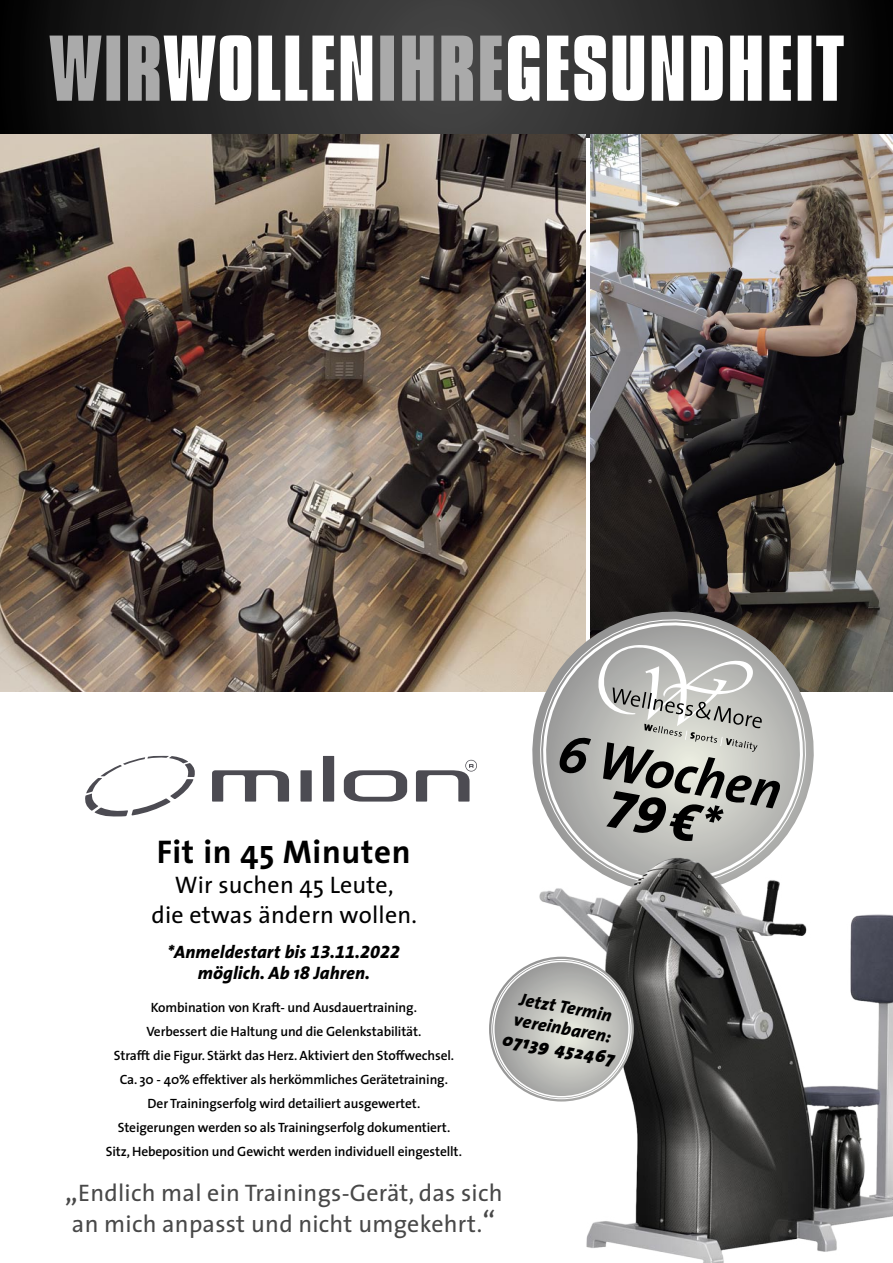
<style>
.page{position:relative;width:893px;height:1263px;background:#fff}
.page>*{position:absolute;margin:0;border:0;box-sizing:border-box;transform-origin:0 0}
.t1{font:700 85.5px "Compacta LT";letter-spacing:.015em;color:#fff}
.t2{font:italic 700 54px "The Sans";color:#000}
.t3{font:italic 54px "The Sans Extra Bold Expert";color:#000}
.t4{font:700 33px "The Sans";letter-spacing:.02em;color:#000}
.t5{font:24px "The Sans";letter-spacing:.01em;color:#484848}
.t6{font:24px "The Sans";letter-spacing:.01em;color:#000}
.t7{font:italic 800 18px "The Sans";letter-spacing:.005em;color:#000}
.t8{font:italic 900 18px "The Sans";color:#000}
.t9{font:600 13.5px "The Sans";letter-spacing:-.01em;color:#000}
.s1{color:#aaa}
.s2{font-family:"The Sans Extra Bold Expert";font-weight:400}
.s3{font-family:"The Sans Bold Expert";font-weight:400}
.s4{font-family:"The Sans";font-weight:800}
.s5{font-family:"The Sans";font-weight:700}
.s6{font-size:30px}
</style>
<div class="page">
<svg style="left:0;top:0;width:893px;height:137px;background:#282828"></svg>
<img style="left:590px;top:135px;width:303px;height:556px">
<img style="left:0;top:135px;width:586px;height:556px">
<svg style="left:521px;top:600px;width:304px;height:160px;background:#9b9790"></svg>
<svg style="left:593px;top:637px;width:169px;height:115px;background:#bbbbb8"></svg>
<svg style="left:85px;top:755px;width:392px;height:62px"></svg>
<img style="left:524px;top:760px;width:369px;height:503px">
<svg style="left:489px;top:957px;width:145px;height:144px;background:#bebeba"></svg>
<p class="t1" style="left:49px;top:13px;width:796px"><span class="s1">WIR</span>WOLLEN<span class="s1">IHRE</span>GESUNDHEIT</p>
<p class="t4" style="left:157px;top:830px;width:255px">Fit in 45 Minuten</p>
<p class="t6" style="left:175px;top:869px;width:220px">Wir suchen 45 Leute,</p>
<p class="t6" style="left:151px;top:899px;width:267px">die etwas ändern wollen.</p>
<p class="t7" style="left:167px;top:941px;width:234px">*Anmeldestart bis <span class="s2">13.11.2022</span></p>
<p class="t7" style="left:198px;top:962px;width:174px">möglich. Ab 18 Jahren.</p>
<p class="t2" style="left:565px;top:718px;width:227px;rotate:10deg"><span class="s3">6</span> Wochen</p>
<p class="t3" style="left:612px;top:773px;width:116px;rotate:10deg">79<span class="s4">€</span><span class="s5">*</span></p>
<p class="t7" style="left:522px;top:988px;width:95px;rotate:10deg">Jetzt Termin</p>
<p class="t9" style="left:151px;top:998px;width:268px">Kombination von Kraft- und Ausdauertraining.</p>
<p class="t9" style="left:146px;top:1022px;width:276px">Verbessert die Haltung und die Gelenkstabilität.</p>
<p class="t9" style="left:114px;top:1046px;width:342px">Strafft die Figur. Stärkt das Herz. Aktiviert den Stoffwechsel.</p>
<p class="t9" style="left:120px;top:1070px;width:330px">Ca. 30 - 40% effektiver als herkömmliches Gerätetraining.</p>
<p class="t9" style="left:148px;top:1094px;width:274px">Der Trainingserfolg wird detailiert ausgewertet.</p>
<p class="t9" style="left:118px;top:1118px;width:334px">Steigerungen werden so als Trainingserfolg dokumentiert.</p>
<p class="t9" style="left:106px;top:1142px;width:358px">Sitz, Hebeposition und Gewicht werden individuell eingestellt.</p>
<p class="t5" style="left:65px;top:1177px;width:439px"><span class="s6">„</span>Endlich mal ein Trainings-Gerät, das sich</p>
<p class="t5" style="left:72px;top:1208px;width:425px">an mich anpasst und nicht umgekehrt.<span class="s6">“</span></p>
<p class="t7" style="left:516px;top:1008px;width:100px;rotate:10deg">vereinbaren:</p>
<p class="t8" style="left:505px;top:1027px;width:115px;rotate:10deg">07139 452467</p>
</div>
